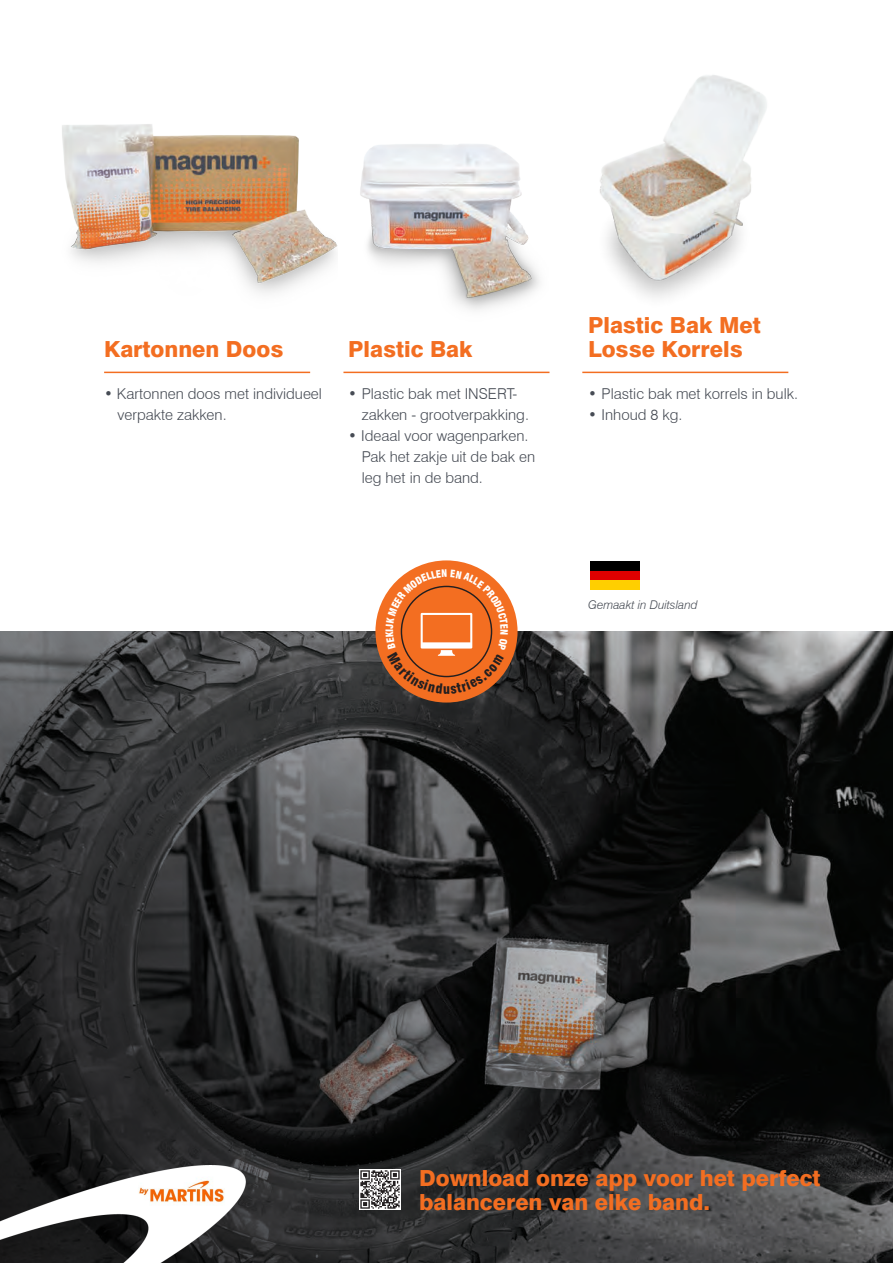
<style>
.page{position:relative;width:893px;height:1263px;background:#fff}
.page>*{position:absolute;margin:0;border:0;box-sizing:border-box;transform-origin:0 0}
.t1{font:800 22.2px/24px "Swiss 721 BT";color:#f36e21}
.t2{font:300 15px/21px "Swiss 721 BT";color:#464b54}
.t3{font:italic 300 12px "Swiss 721 BT";color:#464b54}
</style>
<div class="page">
<img style="left:0;top:631px;width:893px;height:632px">
<div style="left:590px;top:580px;width:49px;height:10px;background:#ffcf00"></div>
<div style="left:590px;top:570px;width:49px;height:10px;background:#de0000"></div>
<div style="left:590px;top:561px;width:49px;height:9px;background:#000"></div>
<img style="left:62px;top:124px;width:275px;height:169px">
<img style="left:360px;top:144px;width:180px;height:166px">
<img style="left:360px;top:1169px;width:40px;height:41px">
<hr style="left:104px;top:372px;width:206px;height:1px;background:#f36e21">
<hr style="left:343px;top:372px;width:206px;height:1px;background:#f36e21">
<hr style="left:582px;top:372px;width:206px;height:1px;background:#f36e21">
<div style="left:375px;top:560px;width:143px;height:142px;background:#f36e21;border-radius:50%"></div>
<img style="left:600px;top:75px;width:167px;height:223px">
<img style="left:0;top:1165px;width:245px;height:98px">
<svg style="left:386px;top:569px;width:122px;height:125px"></svg>
<p class="t1" style="left:104px;top:337px;width:181px">Kartonnen Doos</p>
<p class="t2" style="left:118px;top:383px;width:206px;text-indent:-14px">• Kartonnen doos met individueel verpakte zakken.</p>
<p class="t1" style="left:348px;top:337px;width:126px">Plastic Bak</p>
<p class="t2" style="left:362px;top:383px;width:169px;text-indent:-14px">• Plastic bak met INSERT&shy;zakken - grootverpakking.</p>
<p class="t2" style="left:362px;top:425px;width:175px;text-indent:-14px">• Ideaal voor wagenparken.<br>Pak het zakje uit de bak en leg het in de band.</p>
<p class="t1" style="left:588px;top:313px;width:174px">Plastic Bak Met</p>
<p class="t1" style="left:588px;top:337px;width:156px">Losse Korrels</p>
<p class="t2" style="left:588px;top:383px;width:211px">• Plastic bak met korrels in bulk.</p>
<p class="t2" style="left:588px;top:404px;width:96px">• Inhoud 8 kg.</p>
<p class="t3" style="left:588px;top:597px;width:111px">Gemaakt in Duitsland</p>
<p class="t1" style="left:419px;top:1166px;width:403px">Download onze app voor het perfect balanceren van elke band.</p>
</div>
